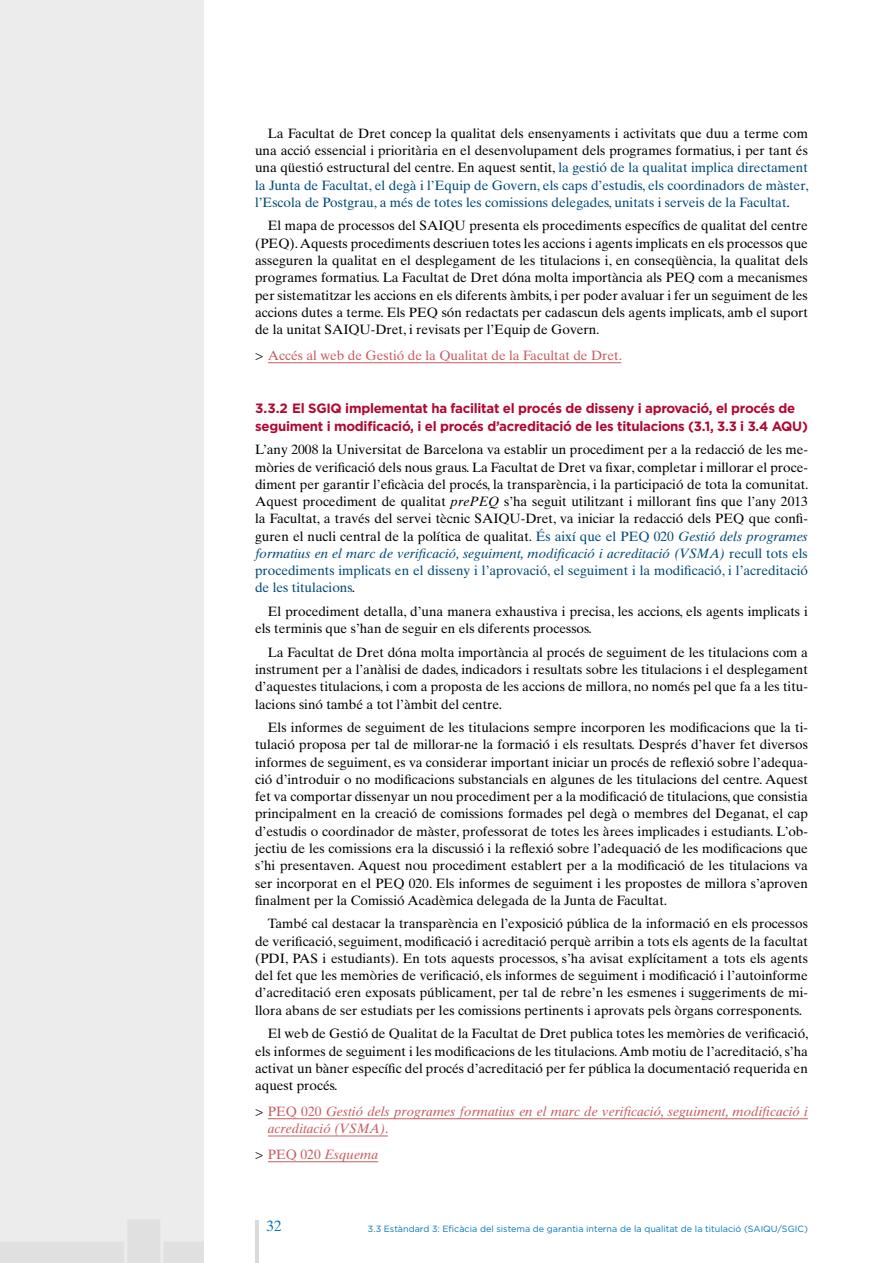
<style>
.page{position:relative;width:893px;height:1263px;background:#fff}
.page>*{position:absolute;margin:0;border:0;box-sizing:border-box;transform-origin:0 0}
.t1{font:15px "Times Ten LT";color:#0076be}
.t2{font:13.5px/17.2px "Times Ten LT";color:#000;text-align:justify}
.t3{font:700 13.5px/17.2px "Gotham";letter-spacing:-.02em;color:#b10832}
.t4{font:italic 13.5px/17.2px "Times Ten LT";color:#c85c61}
.t5{font:13.5px "Times Ten LT";color:#c85c61}
.t6{font:9px "Gotham";color:#0076be}
.s1{color:#004975}
.s2{color:#000}
.s3{font-style:italic}
.s4{font-style:italic;color:#004975}
.s5{font-style:normal;color:#000}
.s6{font-style:normal}
</style>
<div class="page">
<div style="left:0;top:0;width:203px;height:1263px;background:#ececec"></div>
<hr style="left:255px;top:1220px;width:3px;height:43px;background:#dadad9">
<hr style="left:268px;top:362px;width:353px;height:1px;background:#c85c61">
<hr style="left:268px;top:1118px;width:540px;height:1px;background:#c85c61">
<hr style="left:268px;top:1136px;width:120px;height:1px;background:#c85c61">
<hr style="left:268px;top:1161px;width:110px;height:1px;background:#c85c61">
<p class="t2" style="left:255px;top:125px;width:555px;text-indent:13px">La Facultat de Dret concep la qualitat dels ensenyaments i activitats que duu a terme com una acció essencial i prioritària en el desenvolupament dels programes formatius, i per tant és una qüestió estructural del centre. En aquest sentit, <span class="s1">la gestió de la qualitat implica directament la Junta de Facultat, el degà i l’Equip de Govern, els caps d’estudis, els coordinadors de màster, l’Escola de Postgrau, a més de totes les comissions delegades, unitats i serveis de la Facultat</span>.</p>
<p class="t2" style="left:255px;top:217px;width:554px;text-indent:13px">El mapa de processos del SAIQU presenta els procediments específics de qualitat del centre (PEQ). Aquests procediments descriuen totes les accions i agents implicats en els processos que asseguren la qualitat en el desplegament de les titulacions i, en conseqüència, la qualitat dels programes formatius. La Facultat de Dret dóna molta importància als PEQ com a mecanismes per sistematitzar les accions en els diferents àmbits, i per poder avaluar i fer un seguiment de les accions dutes a terme. Els PEQ són redactats per cadascun dels agents implicats, amb el suport de la unitat SAIQU-Dret, i revisats per l’Equip de Govern.</p>
<p class="t5" style="left:255px;top:347px;width:367px"><span class="s2">&gt;</span> Accés al web de Gestió de la Qualitat de la Facultat de Dret.</p>
<p class="t3" style="left:255px;top:400px;width:554px">3.3.2 El SGIQ implementat ha facilitat el procés de disseny i aprovació, el procés de seguiment i modificació, i el procés d’acreditació de les titulacions (3.1, 3.3 i 3.4 AQU)</p>
<p class="t2" style="left:255px;top:441px;width:554px">L’any 2008 la Universitat de Barcelona va establir un procediment per a la redacció de les me&shy;mòries de verificació dels nous graus. La Facultat de Dret va fixar, completar i millorar el proce&shy;diment per garantir l’eficàcia del procés, la transparència, i la participació de tota la comunitat.<br>Aquest procediment de qualitat <span class="s3">prePEQ</span> s’ha seguit utilitzant i millorant fins que l’any 2013 la Facultat, a través del servei tècnic SAIQU-Dret, va iniciar la redacció dels PEQ que confi&shy;guren el nucli central de la política de qualitat. <span class="s1">És així que el PEQ 020</span> <span class="s4">Gestió dels programes formatius en el marc de verificació, seguiment, modificació i acreditació (VSMA)</span> <span class="s1">recull tots els procediments implicats en el disseny i l’aprovació, el seguiment i la modificació, i l’acreditació de les titulacions</span>.</p>
<p class="t2" style="left:255px;top:603px;width:554px;text-indent:13px">El procediment detalla, d’una manera exhaustiva i precisa, les accions, els agents implicats i els terminis que s’han de seguir en els diferents processos.</p>
<p class="t2" style="left:255px;top:643px;width:554px;text-indent:13px">La Facultat de Dret dóna molta importància al procés de seguiment de les titulacions com a instrument per a l’anàlisi de dades, indicadors i resultats sobre les titulacions i el desplegament d’aquestes titulacions, i com a proposta de les accions de millora, no només pel que fa a les titu&shy;lacions sinó també a tot l’àmbit del centre.</p>
<p class="t2" style="left:255px;top:719px;width:554px;text-indent:13px">Els informes de seguiment de les titulacions sempre incorporen les modificacions que la ti&shy;tulació proposa per tal de millorar-ne la formació i els resultats. Després d’haver fet diversos informes de seguiment, es va considerar important iniciar un procés de reflexió sobre l’adequa&shy;ció d’introduir o no modificacions substancials en algunes de les titulacions del centre. Aquest fet va comportar dissenyar un nou procediment per a la modificació de titulacions, que consistia principalment en la creació de comissions formades pel degà o membres del Deganat, el cap d’estudis o coordinador de màster, professorat de totes les àrees implicades i estudiants. L’ob&shy;jectiu de les comissions era la discussió i la reflexió sobre l’adequació de les modificacions que s’hi presentaven. Aquest nou procediment establert per a la modificació de les titulacions va ser incorporat en el PEQ 020. Els informes de seguiment i les propostes de millora s’aproven finalment per la Comissió Acadèmica delegada de la Junta de Facultat.</p>
<p class="t2" style="left:255px;top:915px;width:554px;text-indent:13px">També cal destacar la transparència en l’exposició pública de la informació en els processos de verificació, seguiment, modificació i acreditació perquè arribin a tots els agents de la facultat (PDI, PAS i estudiants). En tots aquests processos, s’ha avisat explícitament a tots els agents del fet que les memòries de verificació, els informes de seguiment i modificació i l’autoinforme d’acreditació eren exposats públicament, per tal de rebre’n les esmenes i suggeriments de mi&shy;llora abans de ser estudiats per les comissions pertinents i aprovats pels òrgans corresponents.</p>
<p class="t2" style="left:255px;top:1025px;width:555px;text-indent:13px">El web de Gestió de Qualitat de la Facultat de Dret publica totes les memòries de verificació, els informes de seguiment i les modificacions de les titulacions. Amb motiu de l’acreditació, s’ha activat un bàner específic del procés d’acreditació per fer pública la documentació requerida en aquest procés.</p>
<p class="t4" style="left:268px;top:1102px;width:542px;text-indent:-13px"><span class="s5">&gt;</span> <span class="s6">PEQ 020</span> Gestió dels programes formatius en el marc de verificació, seguiment, modificació i acreditació (VSMA)<span class="s6">.</span></p>
<p class="t4" style="left:255px;top:1145px;width:124px"><span class="s5">&gt;</span> <span class="s6">PEQ 020</span> Esquema</p>
<p class="t1" style="left:267px;top:1217px;width:16px">32</p>
<p class="t6" style="left:368px;top:1222px;width:441px">3.3 Estàndard 3: Eficàcia del sistema de garantia interna de la qualitat de la titulació (SAIQU/SGIC)</p>
</div>
